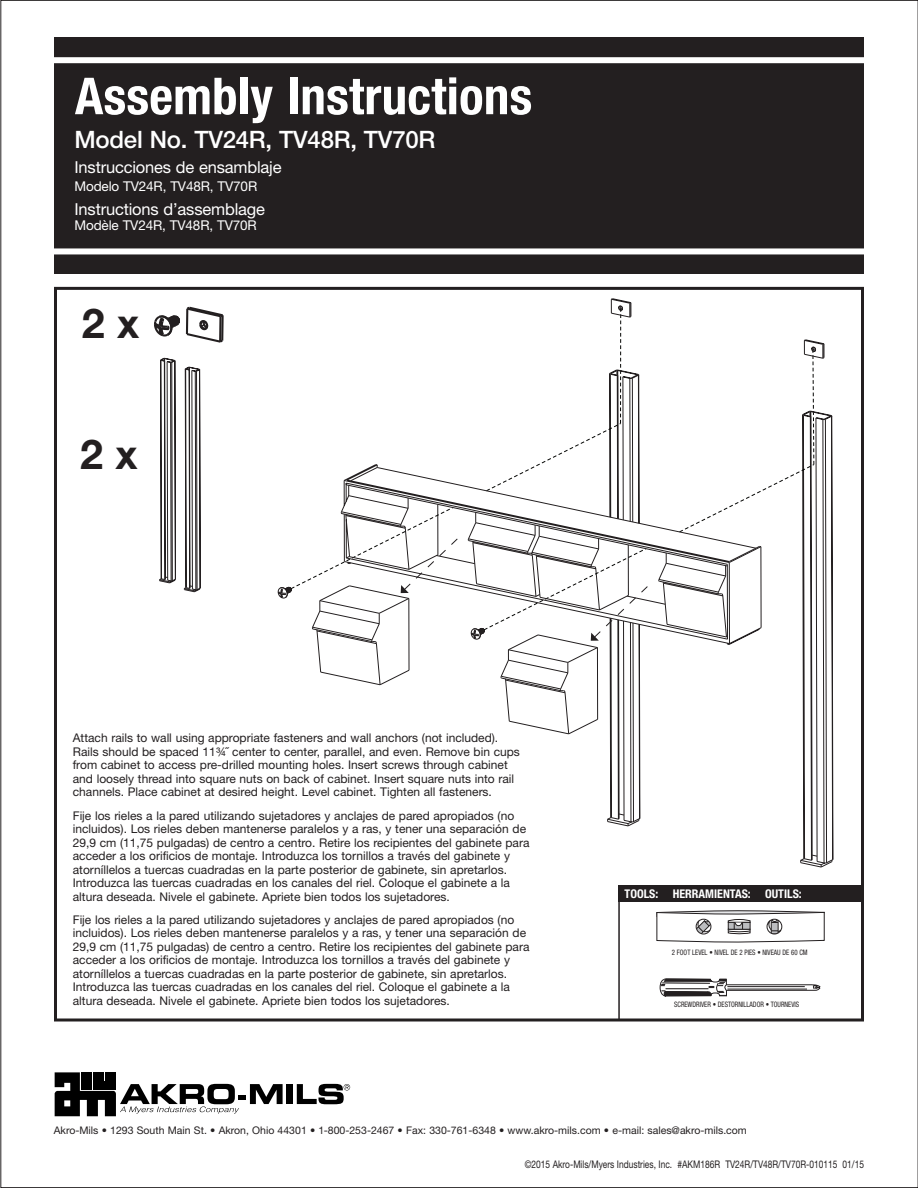
<style>
.page{position:relative;width:918px;height:1188px;background:#fff}
.page>*{position:absolute;margin:0;border:0;box-sizing:border-box;transform-origin:0 0}
.t1{font:700 condensed 51px "Helvetica Neue LT Std";letter-spacing:.005em;color:#fff}
.Body_Text_2{font:700 41.25px "Helvetica Neue LT Std";color:#231f20}
.t2{font:500 24px "Helvetica Neue LT Std";letter-spacing:-.01em;color:#fff}
.t3{font:16.5px "Helvetica Neue LT Std";letter-spacing:-.01em;color:#fff}
.t4{font:13.5px "Helvetica Neue LT Std";letter-spacing:-.01em;color:#fff}
.instructions_transla{font:12px/13.5px "Helvetica Neue LT Std";color:#231f20}
.t5{font:700 condensed 12px "Helvetica Neue LT Std";color:#fff}
.t6{font:10.5px "Helvetica Neue LT Std";color:#231f20}
.t7{font:10.5px "Helvetica Neue LT Std";color:#231f20;scale:.8 1}
.part_names{font:condensed 7.5px "Helvetica Neue LT Std";color:#231f20;scale:.9 1}
</style>
<div class="page">
<div style="left:54px;top:287px;width:810px;height:735px;border:3px solid #231f20"></div>
<div style="left:54px;top:38px;width:810px;height:236px;background:#231f20"></div>
<div style="left:37px;top:57px;width:878px;height:6px;background:#fff"></div>
<div style="left:37px;top:248px;width:881px;height:6px;background:#fff"></div>
<div style="left:238px;top:1095px;width:8px;height:5px;background:#000"></div>
<svg style="left:250px;top:1084px;width:33px;height:20px"></svg>
<div style="left:287px;top:1084px;width:6px;height:20px;background:#000"></div>
<svg style="left:55px;top:1072px;width:184px;height:44px"></svg>
<svg style="left:297px;top:1084px;width:53px;height:20px"></svg>
<svg style="left:154px;top:306px;width:70px;height:37px"></svg>
<svg style="left:485px;top:429px;width:124px;height:394px"></svg>
<svg style="left:609px;top:298px;width:225px;height:570px"></svg>
<svg style="left:660px;top:979px;width:160px;height:17px"></svg>
<svg style="left:657px;top:910px;width:168px;height:32px"></svg>
<div style="left:618px;top:885px;width:244px;height:16px;background:#231f20"></div>
<hr style="left:618px;top:892px;width:2px;height:128px;background:#231f20">
<svg style="left:277px;top:464px;width:208px;height:222px"></svg>
<svg style="left:500px;top:586px;width:148px;height:149px"></svg>
<svg style="left:184px;top:367px;width:17px;height:225px"></svg>
<svg style="left:159px;top:358px;width:17px;height:226px"></svg>
<p class="t1" style="left:75px;top:65px;width:459px">Assembly Instructions</p>
<p class="t2" style="left:74px;top:125px;width:363px">Model No. TV24R, TV48R, TV70R</p>
<p class="t3" style="left:74px;top:157px;width:209px">Instrucciones de ensamblaje</p>
<p class="t4" style="left:74px;top:178px;width:184px">Modelo TV24R, TV48R, TV70R</p>
<p class="t3" style="left:74px;top:200px;width:192px">Instructions d’assemblage</p>
<p class="t4" style="left:74px;top:218px;width:184px">Modèle TV24R, TV48R, TV70R</p>
<p class="Body_Text_2" style="left:82px;top:297px;width:59px">2 x</p>
<p class="Body_Text_2" style="left:80px;top:429px;width:59px">2 x</p>
<p class="instructions_transla" style="left:73px;top:731px;width:449px">Attach rails to wall using appropriate fasteners and wall anchors (not included).<br>Rails should be spaced 11¾˝ center to center, parallel, and even. Remove bin cups from cabinet to access pre-drilled mounting holes. Insert screws through cabinet and loosely thread into square nuts on back of cabinet. Insert square nuts into rail channels. Place cabinet at desired height. Level cabinet. Tighten all fasteners.</p>
<p class="instructions_transla" style="left:73px;top:808px;width:458px">Fije los rieles a la pared utilizando sujetadores y anclajes de pared apropiados (no incluidos). Los rieles deben mantenerse paralelos y a ras, y tener una separación de 29,9 cm (11,75 pulgadas) de centro a centro. Retire los recipientes del gabinete para acceder a los orificios de montaje. Introduzca los tornillos a través del gabinete y atorníllelos a tuercas cuadradas en la parte posterior de gabinete, sin apretarlos.<br>Introduzca las tuercas cuadradas en los canales del riel. Coloque el gabinete a la altura deseada. Nivele el gabinete. Apriete bien todos los sujetadores.</p>
<p class="instructions_transla" style="left:73px;top:913px;width:458px">Fije los rieles a la pared utilizando sujetadores y anclajes de pared apropiados (no incluidos). Los rieles deben mantenerse paralelos y a ras, y tener una separación de 29,9 cm (11,75 pulgadas) de centro a centro. Retire los recipientes del gabinete para acceder a los orificios de montaje. Introduzca los tornillos a través del gabinete y atorníllelos a tuercas cuadradas en la parte posterior de gabinete, sin apretarlos.<br>Introduzca las tuercas cuadradas en los canales del riel. Coloque el gabinete a la altura deseada. Nivele el gabinete. Apriete bien todos los sujetadores.</p>
<p class="t5" style="left:625px;top:886px;width:179px">TOOLS: HERRAMIENTAS: OUTILS:</p>
<p class="part_names" style="left:672px;top:948px;width:152px">2 FOOT LEVEL • NIVEL DE 2 PIES • NIVEAU DE 60 CM</p>
<p class="part_names" style="left:674px;top:1000px;width:141px">SCREWDRIVER • DESTORNILLADOR • TOURNEVIS</p>
<p class="t6" style="left:54px;top:1124px;width:695px">Akro-Mils • 1293 South Main St. • Akron, Ohio 44301 • 1-800-253-2467 • Fax: 330-761-6348 • www.akro-mils.com • e-mail: sales@akro-mils.com</p>
<p class="t7" style="left:525px;top:1159px;width:425px">©2015 Akro-Mils/Myers Industries, Inc. #AKM186R TV24R/TV48R/TV70R-010115 01/15</p>
</div>
